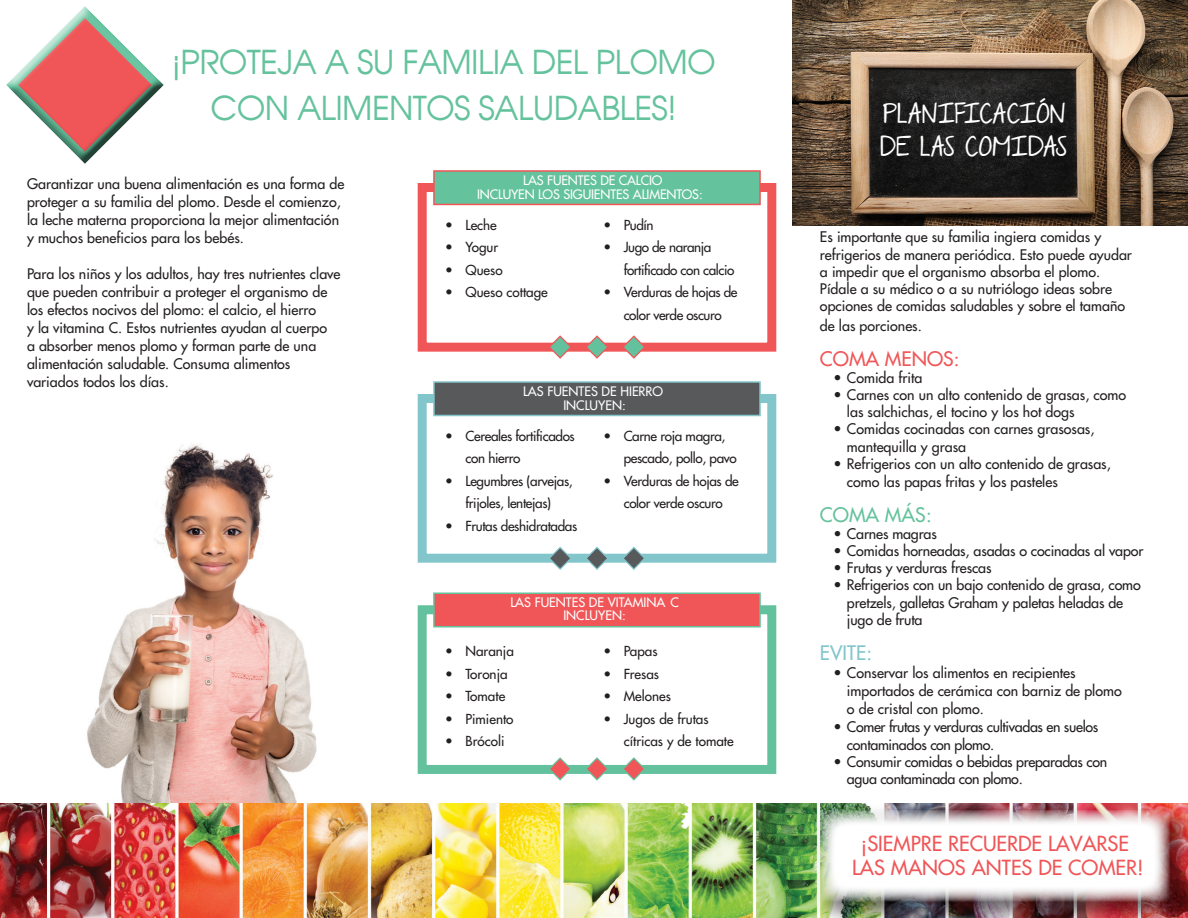
<style>
.page{position:relative;width:1188px;height:918px;background:#fff}
.page>*{position:absolute;margin:0;border:0;box-sizing:border-box;transform-origin:0 0}
.t1{font:33px/45px "Avalon Plain";letter-spacing:-.02em;color:#64c29c;text-align:center}
.t2{font:27px/32.4px "A Year Without Rain";letter-spacing:-.01em;color:#fff}
.t3{font:500 20.25px/24.3px "Futura LT Pro";color:#f05658;text-align:center}
.t4{font:500 19.5px "Futura LT Pro";color:#f05658}
.t5{font:500 19.5px "Futura LT Pro";color:#64c29c}
.t6{font:500 19.5px "Futura LT Pro";color:#82c5cb}
.t7{font:500 14.25px/18px "Futura LT Pro";color:#231f20}
.t8{font:500 14.25px/18px "Futura LT Pro";letter-spacing:-.025em;color:#231f20}
.t9{font:500 13.5px/22.5px "Futura LT Pro";letter-spacing:-.025em;color:#231f20}
.t10{font:500 13.5px/22.5px "Futura LT Pro";color:#231f20}
.t11{font:500 12.75px/13.5px "Futura LT Pro";color:#fff;text-align:center}
</style>
<div class="page">
<img style="left:87px;top:444px;width:230px;height:359px">
<img style="left:0;top:803px;width:1188px;height:115px">
<img style="left:815px;top:805px;width:373px;height:113px">
<svg style="left:820px;top:810px;width:350px;height:91px"></svg>
<div style="left:418px;top:183px;width:358px;height:169px;border:9px solid #f05658"></div>
<div style="left:433px;top:170px;width:328px;height:35px;background:#64c29c;border:2px solid #f05658"></div>
<div style="left:418px;top:394px;width:358px;height:169px;border:9px solid #82c5cb"></div>
<div style="left:433px;top:381px;width:328px;height:35px;background:#58595b;border:2px solid #82c5ca"></div>
<div style="left:418px;top:605px;width:358px;height:169px;border:9px solid #63c29d"></div>
<div style="left:433px;top:592px;width:328px;height:35px;background:#f05658;border:2px solid #64c29c"></div>
<svg style="left:548px;top:757px;width:24px;height:24px"></svg>
<svg style="left:585px;top:757px;width:24px;height:24px"></svg>
<svg style="left:622px;top:757px;width:24px;height:24px"></svg>
<svg style="left:548px;top:547px;width:24px;height:23px"></svg>
<svg style="left:585px;top:547px;width:24px;height:23px"></svg>
<svg style="left:622px;top:547px;width:24px;height:23px"></svg>
<svg style="left:548px;top:335px;width:24px;height:24px"></svg>
<svg style="left:585px;top:335px;width:24px;height:24px"></svg>
<svg style="left:622px;top:335px;width:24px;height:24px"></svg>
<svg style="left:14px;top:6px;width:142px;height:71px"></svg>
<svg style="left:6px;top:77px;width:158px;height:87px"></svg>
<img style="left:792px;top:0;width:396px;height:226px">
<h1 class="t1" style="left:172px;top:40px;width:546px">¡PROTEJA A SU FAMILIA DEL PLOMO<br>CON ALIMENTOS SALUDABLES!</h1>
<p class="t7" style="left:27px;top:174px;width:319px">Garantizar una buena alimentación es una forma de proteger a su familia del plomo. Desde el comienzo, la leche materna proporciona la mejor alimentación y muchos beneficios para los bebés.</p>
<p class="t7" style="left:27px;top:264px;width:315px">Para los niños y los adultos, hay tres nutrientes clave que pueden contribuir a proteger el organismo de los efectos nocivos del plomo: el calcio, el hierro<br>y la vitamina C. Estos nutrientes ayudan al cuerpo<br>a absorber menos plomo y forman parte de una alimentación saludable. Consuma alimentos variados todos los días.</p>
<p class="t11" style="left:477px;top:173px;width:227px">LAS FUENTES DE CALCIO<br>INCLUYEN LOS SIGUIENTES ALIMENTOS:</p>
<p class="t9" style="left:445px;top:213px;width:53px">• Leche</p>
<p class="t9" style="left:445px;top:235px;width:54px">• Yogur</p>
<p class="t9" style="left:445px;top:258px;width:59px">• Queso</p>
<p class="t10" style="left:445px;top:280px;width:104px">• Queso cottage</p>
<p class="t9" style="left:603px;top:213px;width:52px">• Pudín</p>
<p class="t9" style="left:624px;top:235px;width:112px;text-indent:-20px">• Jugo de naranja fortificado con calcio</p>
<p class="t9" style="left:603px;top:280px;width:136px;text-align:center">• Verduras de hojas de color verde oscuro</p>
<p class="t11" style="left:523px;top:384px;width:142px">LAS FUENTES DE HIERRO<br>INCLUYEN:</p>
<p class="t9" style="left:466px;top:424px;width:111px;text-indent:-20px">• Cereales fortificados con hierro</p>
<p class="t9" style="left:445px;top:469px;width:129px;text-align:center">• Legumbres (arvejas, frijoles, lentejas)</p>
<p class="t9" style="left:445px;top:514px;width:134px">• Frutas deshidratadas</p>
<p class="t9" style="left:624px;top:424px;width:115px;text-indent:-20px">• Carne roja magra, pescado, pollo, pavo</p>
<p class="t9" style="left:603px;top:469px;width:137px;text-align:center">• Verduras de hojas de color verde oscuro</p>
<p class="t11" style="left:510px;top:595px;width:170px">LAS FUENTES DE VITAMINA C<br>INCLUYEN:</p>
<p class="t10" style="left:445px;top:640px;width:70px">• Naranja</p>
<p class="t10" style="left:445px;top:662px;width:64px">• Toronja</p>
<p class="t9" style="left:445px;top:685px;width:62px">• Tomate</p>
<p class="t10" style="left:445px;top:707px;width:70px">• Pimiento</p>
<p class="t10" style="left:445px;top:730px;width:61px">• Brócoli</p>
<p class="t9" style="left:603px;top:640px;width:56px">• Papas</p>
<p class="t9" style="left:603px;top:662px;width:57px">• Fresas</p>
<p class="t10" style="left:603px;top:685px;width:69px">• Melones</p>
<p class="t10" style="left:624px;top:707px;width:111px;text-indent:-20px">• Jugos de frutas cítricas y de tomate</p>
<h2 class="t2" style="left:880px;top:97px;width:189px">PLANIFICACIÓN<br>DE LAS COMIDAS</h2>
<p class="t7" style="left:820px;top:228px;width:314px;line-height:17.1px">Es importante que su familia ingiera comidas y refrigerios de manera periódica. Esto puede ayudar a impedir que el organismo absorba el plomo.<br>Pídale a su médico o a su nutriólogo ideas sobre opciones de comidas saludables y sobre el tamaño</p>
<p class="t7" style="left:820px;top:316px;width:103px">de las porciones.</p>
<h3 class="t4" style="left:820px;top:344px;width:141px">COMA MENOS:</h3>
<p class="t7" style="left:833px;top:368px;width:91px">• Comida frita</p>
<p class="t7" style="left:847px;top:386px;width:281px;line-height:17.1px;text-indent:-13px">• Carnes con un alto contenido de grasas, como las salchichas, el tocino y los hot dogs</p>
<p class="t7" style="left:847px;top:420px;width:249px;line-height:17.1px;text-indent:-13px">• Comidas cocinadas con carnes grasosas, mantequilla y grasa</p>
<p class="t7" style="left:847px;top:454px;width:265px;text-indent:-13px">• Refrigerios con un alto contenido de grasas, como las papas fritas y los pasteles</p>
<h3 class="t5" style="left:820px;top:500px;width:113px">COMA MÁS:</h3>
<p class="t7" style="left:833px;top:524px;width:105px">• Carnes magras</p>
<p class="t7" style="left:833px;top:541px;width:311px">• Comidas horneadas, asadas o cocinadas al vapor</p>
<p class="t7" style="left:833px;top:558px;width:160px">• Frutas y verduras frescas</p>
<p class="t7" style="left:847px;top:576px;width:295px;line-height:17.1px;text-indent:-13px">• Refrigerios con un bajo contenido de grasa, como pretzels, galletas Graham y paletas heladas de jugo de fruta</p>
<h3 class="t6" style="left:820px;top:638px;width:54px">EVITE:</h3>
<p class="t7" style="left:847px;top:663px;width:276px;text-indent:-13px">• Conservar los alimentos en recipientes importados de cerámica con barniz de plomo o de cristal con plomo.</p>
<p class="t8" style="left:847px;top:717px;width:253px;text-indent:-13px">• Comer frutas y verduras cultivadas en suelos contaminados con plomo.</p>
<p class="t8" style="left:847px;top:753px;width:262px;line-height:17.1px;text-indent:-13px">• Consumir comidas o bebidas preparadas con agua contaminada con plomo.</p>
<h3 class="t3" style="left:852px;top:830px;width:293px">¡SIEMPRE RECUERDE LAVARSE<br>LAS MANOS ANTES DE COMER!</h3>
</div>
